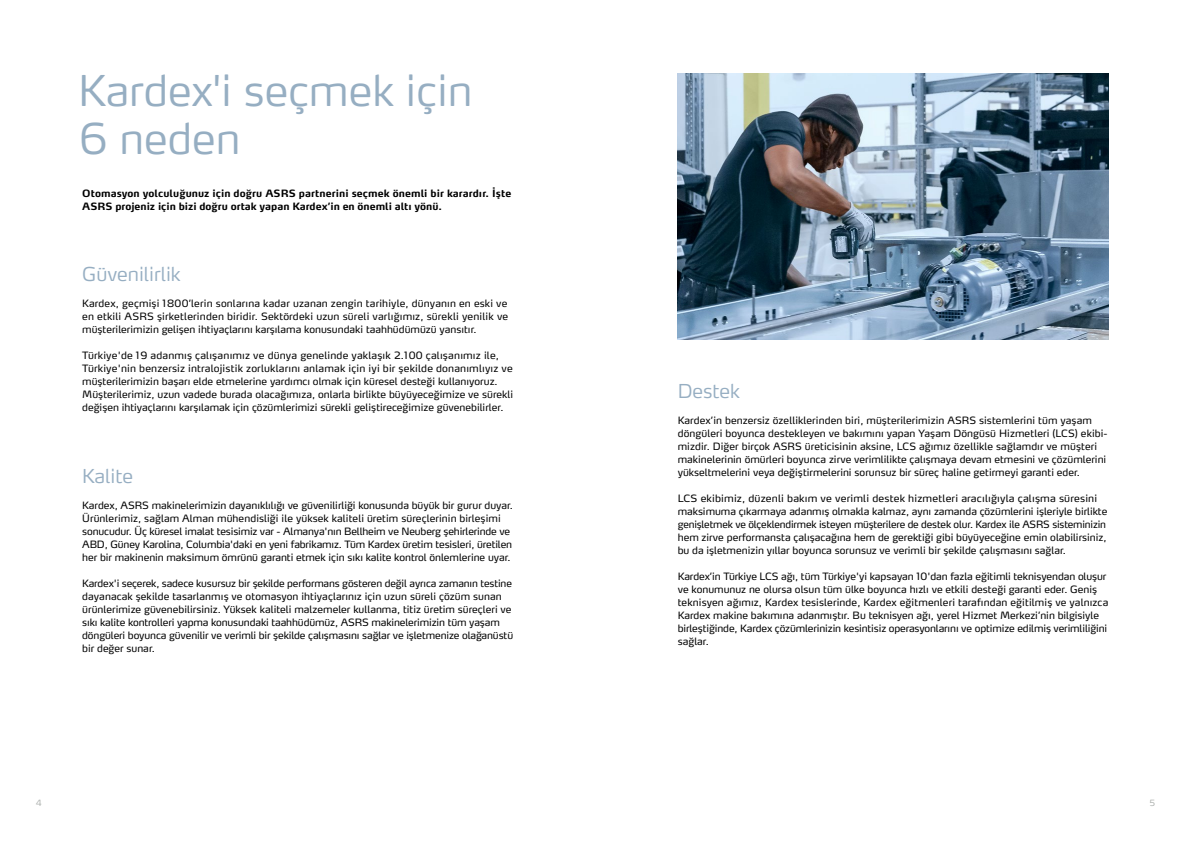
<style>
.page{position:relative;width:1191px;height:842px;background:#fff}
.page>*{position:absolute;margin:0;border:0;box-sizing:border-box;transform-origin:0 0}
.t1{font:300 42px/48px "Max Pro";color:#96aec2}
.t2{font:300 19px "Max Pro";color:#96aec2}
.t3{font:10px/13px "Max Pro";color:#000}
.t4{font:700 10px/13px "Max Pro";letter-spacing:.01em;color:#000}
.t5{font:300 8.5px "Max Pro";color:#a8aca9}
</style>
<div class="page">
<img style="left:677px;top:73px;width:431px;height:267px">
<h1 class="t1" style="left:78px;top:62px;width:396px">Kardex'i seçmek için<br>6 neden</h1>
<p class="t4" style="left:82px;top:185px;width:430px">Otomasyon yolculuğunuz için doğru ASRS partnerini seçmek önemli bir karardır. İşte<br>ASRS projeniz için bizi doğru ortak yapan Kardex’in en önemli altı yönü.</p>
<h2 class="t2" style="left:82px;top:258px;width:100px">Güvenilirlik</h2>
<p class="t3" style="left:82px;top:296px;width:427px;text-align:justify">Kardex, geçmişi 1800’lerin sonlarına kadar uzanan zengin tarihiyle, dünyanın en eski ve en etkili ASRS şirketlerinden biridir. Sektördeki uzun süreli varlığımız, sürekli yenilik ve müşterilerimizin gelişen ihtiyaçlarını karşılama konusundaki taahhüdümüzü yansıtır.</p>
<p class="t3" style="left:82px;top:348px;width:432px">Türkiye'de 19 adanmış çalışanımız ve dünya genelinde yaklaşık 2.100 çalışanımız ile, Türkiye'nin benzersiz intralojistik zorluklarını anlamak için iyi bir şekilde donanımlıyız ve müşterilerimizin başarı elde etmelerine yardımcı olmak için küresel desteği kullanıyoruz.<br>Müşterilerimiz, uzun vadede burada olacağımıza, onlarla birlikte büyüyeceğimize ve sürekli değişen ihtiyaçlarını karşılamak için çözümlerimizi sürekli geliştireceğimize güvenebilirler.</p>
<h2 class="t2" style="left:82px;top:460px;width:52px">Kalite</h2>
<p class="t3" style="left:82px;top:498px;width:432px">Kardex, ASRS makinelerimizin dayanıklılığı ve güvenilirliği konusunda büyük bir gurur duyar.<br>Ürünlerimiz, sağlam Alman mühendisliği ile yüksek kaliteli üretim süreçlerinin birleşimi sonucudur. Üç küresel imalat tesisimiz var - Almanya'nın Bellheim ve Neuberg şehirlerinde ve ABD, Güney Karolina, Columbia'daki en yeni fabrikamız. Tüm Kardex üretim tesisleri, üretilen her bir makinenin maksimum ömrünü garanti etmek için sıkı kalite kontrol önlemlerine uyar.</p>
<p class="t3" style="left:82px;top:576px;width:432px">Kardex'i seçerek, sadece kusursuz bir şekilde performans gösteren değil ayrıca zamanın testine dayanacak şekilde tasarlanmış ve otomasyon ihtiyaçlarınız için uzun süreli çözüm sunan ürünlerimize güvenebilirsiniz. Yüksek kaliteli malzemeler kullanma, titiz üretim süreçleri ve sıkı kalite kontrolleri yapma konusundaki taahhüdümüz, ASRS makinelerimizin tüm yaşam döngüleri boyunca güvenilir ve verimli bir şekilde çalışmasını sağlar ve işletmenize olağanüstü bir değer sunar.</p>
<h2 class="t2" style="left:677px;top:375px;width:64px">Destek</h2>
<p class="t3" style="left:677px;top:413px;width:431px">Kardex’in benzersiz özelliklerinden biri, müşterilerimizin ASRS sistemlerini tüm yaşam döngüleri boyunca destekleyen ve bakımını yapan Yaşam Döngüsü Hizmetleri (LCS) ekibi&shy;mizdir. Diğer birçok ASRS üreticisinin aksine, LCS ağımız özellikle sağlamdır ve müşteri makinelerinin ömürleri boyunca zirve verimlilikte çalışmaya devam etmesini ve çözümlerini yükseltmelerini veya değiştirmelerini sorunsuz bir süreç haline getirmeyi garanti eder.</p>
<p class="t3" style="left:677px;top:491px;width:431px">LCS ekibimiz, düzenli bakım ve verimli destek hizmetleri aracılığıyla çalışma süresini maksimuma çıkarmaya adanmış olmakla kalmaz, aynı zamanda çözümlerini işleriyle birlikte genişletmek ve ölçeklendirmek isteyen müşterilere de destek olur. Kardex ile ASRS sisteminizin hem zirve performansta çalışacağına hem de gerektiği gibi büyüyeceğine emin olabilirsiniz, bu da işletmenizin yıllar boyunca sorunsuz ve verimli bir şekilde çalışmasını sağlar.</p>
<p class="t3" style="left:677px;top:569px;width:432px">Kardex’in Türkiye LCS ağı, tüm Türkiye'yi kapsayan 10'dan fazla eğitimli teknisyendan oluşur ve konumunuz ne olursa olsun tüm ülke boyunca hızlı ve etkili desteği garanti eder. Geniş teknisyen ağımız, Kardex tesislerinde, Kardex eğitmenleri tarafından eğitilmiş ve yalnızca Kardex makine bakımına adanmıştır. Bu teknisyen ağı, yerel Hizmet Merkezi’nin bilgisiyle birleştiğinde, Kardex çözümlerinizin kesintisiz operasyonlarını ve optimize edilmiş verimliliğini sağlar.</p>
<p class="t5" style="left:36px;top:796px;width:8px">4</p>
<p class="t5" style="left:1150px;top:796px;width:7px">5</p>
</div>
